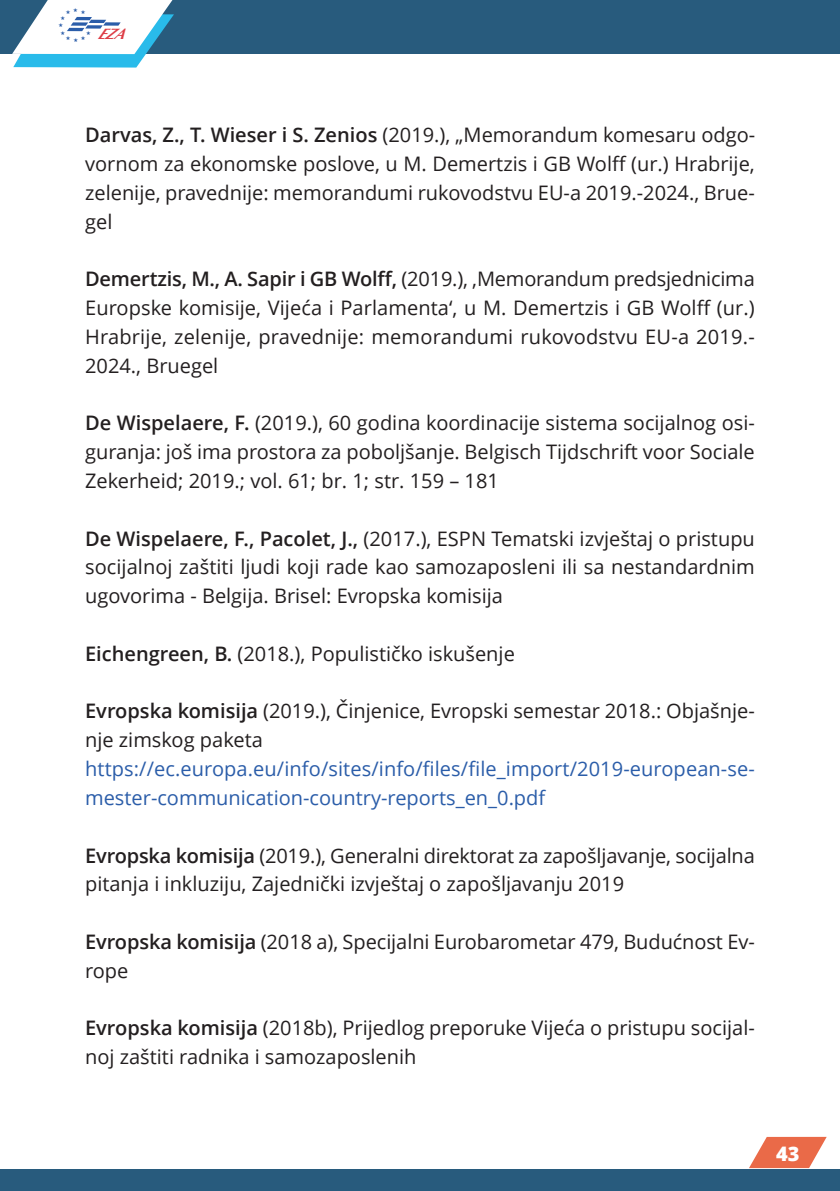
<style>
.page{position:relative;width:840px;height:1191px;background:#fff}
.page>*{position:absolute;margin:0;border:0;box-sizing:border-box;transform-origin:0 0}
.t1{font:20px/28.8px "Open Sans";color:#231f20;text-align:justify}
.t2{font:20px/28.8px "Open Sans";letter-spacing:.005em;color:#2b5da9}
.t3{font:800 20px "Open Sans";color:#fff}
.t4{font:italic 700 15.2px "Optima";color:#dd3c45}
.s1{font-weight:600}
</style>
<div class="page">
<div style="left:0;top:0;width:839px;height:54px;background:#285b7d"></div>
<div style="left:0;top:1169px;width:839px;height:22px;background:#285b7d"></div>
<svg style="left:749px;top:1136px;width:77px;height:32px"></svg>
<svg style="left:12px;top:0;width:162px;height:68px"></svg>
<p class="t4" style="left:98px;top:25px;width:36px">EZA</p>
<p class="t1" style="left:85px;top:120px;width:671px"><span class="s1">Darvas, Z., T. Wieser i S. Zenios</span> (2019.), „Memorandum komesaru odgo&shy;vornom za ekonomske poslove, u M. Demertzis i GB Wolff (ur.) Hrabrije, zelenije, pravednije: memorandumi rukovodstvu EU-a 2019.-2024., Brue&shy;gel</p>
<p class="t1" style="left:85px;top:264px;width:671px"><span class="s1">Demertzis, M., A. Sapir i GB Wolff,</span> (2019.), ‚Memorandum predsjednicima Europske komisije, Vijeća i Parlamenta‘, u M. Demertzis i GB Wolff (ur.)<br>Hrabrije, zelenije, pravednije: memorandumi rukovodstvu EU-a 2019.- 2024., Bruegel</p>
<p class="t1" style="left:85px;top:408px;width:671px"><span class="s1">De Wispelaere, F.</span> (2019.), 60 godina koordinacije sistema socijalnog osi&shy;guranja: još ima prostora za poboljšanje. Belgisch Tijdschrift voor Sociale Zekerheid; 2019.; vol. 61; br. 1; str. 159 – 181</p>
<p class="t1" style="left:85px;top:523px;width:671px"><span class="s1">De Wispelaere, F., Pacolet, J.,</span> (2017.), ESPN Tematski izvještaj o pristupu socijalnoj zaštiti ljudi koji rade kao samozaposleni ili sa nestandardnim ugovorima - Belgija. Brisel: Evropska komisija</p>
<p class="t1" style="left:85px;top:638px;width:431px"><span class="s1">Eichengreen, B.</span> (2018.), Populističko iskušenje</p>
<p class="t1" style="left:85px;top:696px;width:670px"><span class="s1">Evropska komisija</span> (2019.), Činjenice, Evropski semestar 2018.: Objašnje&shy;nje zimskog paketa</p>
<p class="t2" style="left:85px;top:754px;width:670px">https://ec.europa.eu/info/sites/info/files/file_import/2019-european-se&shy;mester-communication-country-reports_en_0.pdf</p>
<p class="t1" style="left:85px;top:840px;width:671px"><span class="s1">Evropska komisija</span> (2019.), Generalni direktorat za zapošljavanje, socijalna pitanja i inkluziju, Zajednički izvještaj o zapošljavanju 2019</p>
<p class="t1" style="left:85px;top:926px;width:670px"><span class="s1">Evropska komisija</span> (2018 a), Specijalni Eurobarometar 479, Budućnost Ev&shy;rope</p>
<p class="t1" style="left:85px;top:1013px;width:671px"><span class="s1">Evropska komisija</span> (2018b), Prijedlog preporuke Vijeća o pristupu socijal&shy;noj zaštiti radnika i samozaposlenih</p>
<p class="t3" style="left:775px;top:1139px;width:25px">43</p>
</div>
